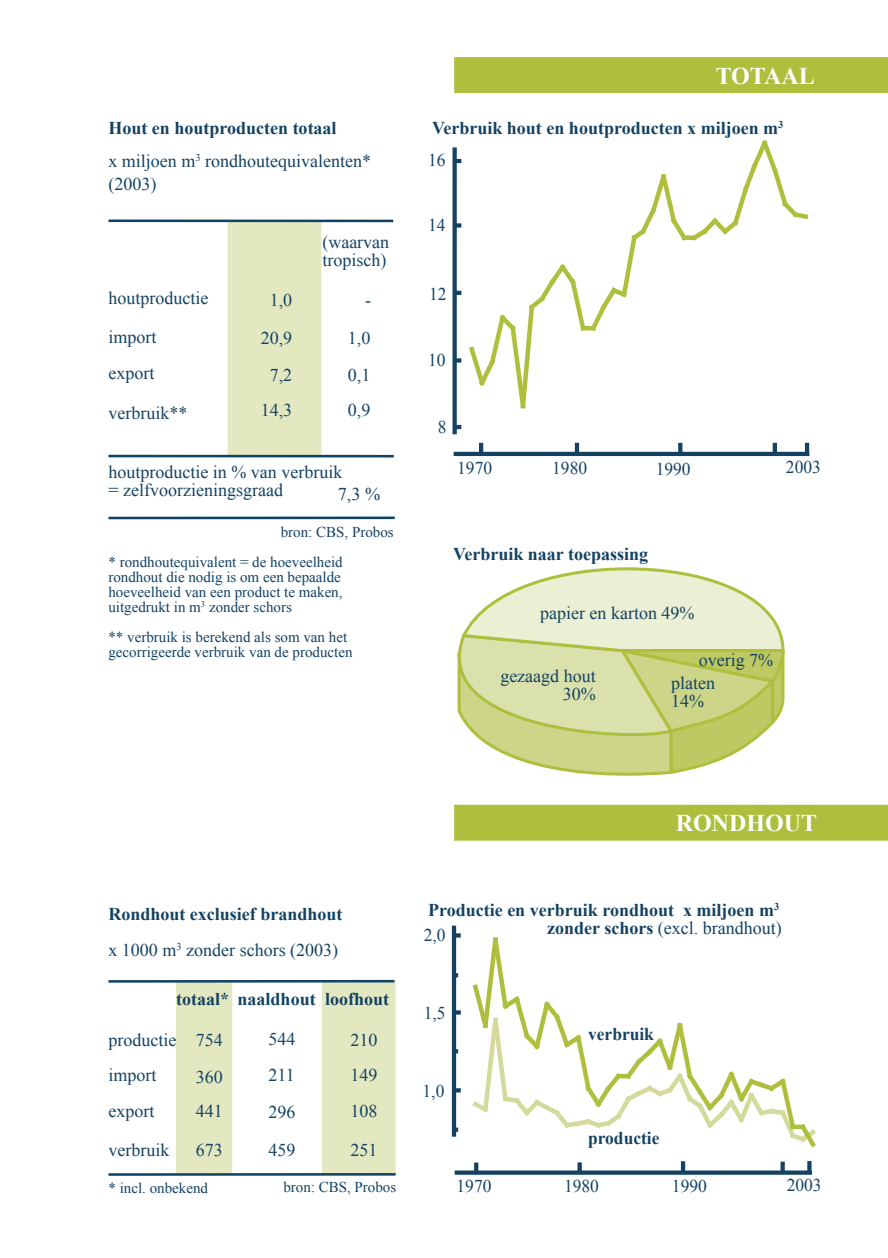
<style>
.page{position:relative;width:888px;height:1258px;background:#fff}
.page>*{position:absolute;margin:0;border:0;box-sizing:border-box;transform-origin:0 0}
.t1{font:700 24px "Times New Roman";color:#fff}
.t2{font:18px/37.5px "Times New Roman";color:#144263}
.t3{font:700 18px/36px "Times New Roman";color:#144263}
.t4{font:15px/15px "Times New Roman";color:#144263;text-align:justify}
.s1{font-weight:400}
</style>
<div class="page">
<svg style="left:457px;top:567px;width:328px;height:209px"></svg>
<svg style="left:451px;top:925px;width:10px;height:212px"></svg>
<svg style="left:108px;top:219px;width:286px;height:239px"></svg>
<svg style="left:108px;top:516px;width:287px;height:4px"></svg>
<div style="left:454px;top:57px;width:434px;height:36px;background:#aebf3d"></div>
<div style="left:454px;top:805px;width:434px;height:36px;background:#aebf3d"></div>
<svg style="left:108px;top:979px;width:288px;height:197px"></svg>
<svg style="left:452px;top:140px;width:358px;height:317px"></svg>
<svg style="left:454px;top:1161px;width:358px;height:14px"></svg>
<svg style="left:472px;top:937px;width:344px;height:211px"></svg>
<p class="t3" style="left:108px;top:109px;width:230px">Hout en houtproducten totaal</p>
<p class="t2" style="left:108px;top:149px;width:264px;line-height:23.7px">x miljoen m<sup>3</sup> rondhoutequivalenten* (2003)</p>
<p class="t2" style="left:108px;top:279px;width:101px">houtproductie import<br>export</p>
<p class="t2" style="left:108px;top:394px;width:80px">verbruik**</p>
<p class="t2" style="left:261px;top:281px;width:33px;text-align:center">1,0<br>20,9<br>7,2</p>
<p class="t2" style="left:261px;top:391px;width:33px">14,3</p>
<p class="t2" style="left:322px;top:232px;width:68px;line-height:18px">(waarvan tropisch)</p>
<p class="t2" style="left:348px;top:281px;width:25px;text-align:justify;text-indent:17px">- 1,0<br>0,1</p>
<p class="t2" style="left:348px;top:391px;width:24px">0,9</p>
<p class="t2" style="left:108px;top:463px;width:235px;line-height:18px">houtproductie in % van verbruik = zelfvoorzieningsgraad</p>
<p class="t2" style="left:338px;top:475px;width:44px">7,3 %</p>
<p class="t4" style="left:281px;top:525px;width:114px">bron: CBS, Probos</p>
<p class="t4" style="left:108px;top:554px;width:236px">* rondhoutequivalent = de hoeveelheid rondhout die nodig is om een bepaalde hoeveelheid van een product te maken, uitgedrukt in m<sup>3</sup> zonder schors</p>
<p class="t4" style="left:108px;top:629px;width:246px">** verbruik is berekend als som van het gecorrigeerde verbruik van de producten</p>
<h1 class="t1" style="left:716px;top:59px;width:101px">TOTAAL</h1>
<p class="t3" style="left:428px;top:111px;width:357px;line-height:32.7px">Verbruik hout en houtproducten x miljoen m<sup>3<br></sup><span class="s1">16</span></p>
<p class="t2" style="left:428px;top:206px;width:19px">14</p>
<p class="t2" style="left:429px;top:275px;width:19px">12</p>
<p class="t2" style="left:428px;top:341px;width:19px">10</p>
<p class="t2" style="left:438px;top:408px;width:10px">8</p>
<p class="t2" style="left:457px;top:448px;width:36px">1970</p>
<p class="t2" style="left:552px;top:448px;width:36px">1980</p>
<p class="t2" style="left:656px;top:450px;width:36px">1990</p>
<p class="t2" style="left:786px;top:448px;width:36px">2003</p>
<p class="t3" style="left:453px;top:536px;width:197px">Verbruik naar toepassing</p>
<p class="t2" style="left:540px;top:594px;width:156px">papier en karton 49%</p>
<p class="t2" style="left:699px;top:640px;width:76px">overig 7%</p>
<p class="t2" style="left:500px;top:666px;width:97px;line-height:18px;text-align:right">gezaagd hout<br>30%</p>
<p class="t2" style="left:671px;top:673px;width:45px;line-height:18px">platen<br>14%</p>
<h1 class="t1" style="left:676px;top:807px;width:143px">RONDHOUT</h1>
<p class="t3" style="left:108px;top:895px;width:236px">Rondhout exclusief brandhout <span class="s1">x 1000 m</span><sup>3</sup> <span class="s1">zonder schors (2003)</span></p>
<p class="t3" style="left:176px;top:981px;width:214px">totaal* naaldhout loofhout</p>
<p class="t2" style="left:269px;top:1020px;width:29px;text-align:justify">544<br>211<br>296<br>459</p>
<p class="t2" style="left:350px;top:1021px;width:29px;line-height:35.7px;text-align:justify">210<br>149<br>108</p>
<p class="t2" style="left:108px;top:1021px;width:70px;line-height:35.7px">productie import export</p>
<p class="t2" style="left:108px;top:1130px;width:62px">verbruik</p>
<p class="t2" style="left:196px;top:1021px;width:28px">754<br>360</p>
<p class="t2" style="left:196px;top:1092px;width:29px;line-height:38.4px">441<br>673</p>
<p class="t2" style="left:350px;top:1130px;width:28px">251</p>
<p class="t4" style="left:108px;top:1180px;width:101px">* incl. onbekend</p>
<p class="t4" style="left:283px;top:1179px;width:114px">bron: CBS, Probos</p>
<p class="t3" style="left:428px;top:901px;width:355px;line-height:18px;text-align:right">Productie en verbruik rondhout x miljoen m<sup>3 </sup>zonder schors <span class="s1">(excl. brandhout)</span></p>
<p class="t2" style="left:424px;top:916px;width:23px">2,0</p>
<p class="t2" style="left:424px;top:994px;width:23px">1,5</p>
<p class="t3" style="left:588px;top:1016px;width:67px">verbruik</p>
<p class="t2" style="left:422px;top:1072px;width:23px">1,0</p>
<p class="t3" style="left:588px;top:1120px;width:73px">productie</p>
<p class="t2" style="left:456px;top:1167px;width:36px">1970</p>
<p class="t2" style="left:564px;top:1167px;width:36px">1980</p>
<p class="t2" style="left:672px;top:1167px;width:36px">1990</p>
<p class="t2" style="left:787px;top:1166px;width:36px">2003</p>
</div>
